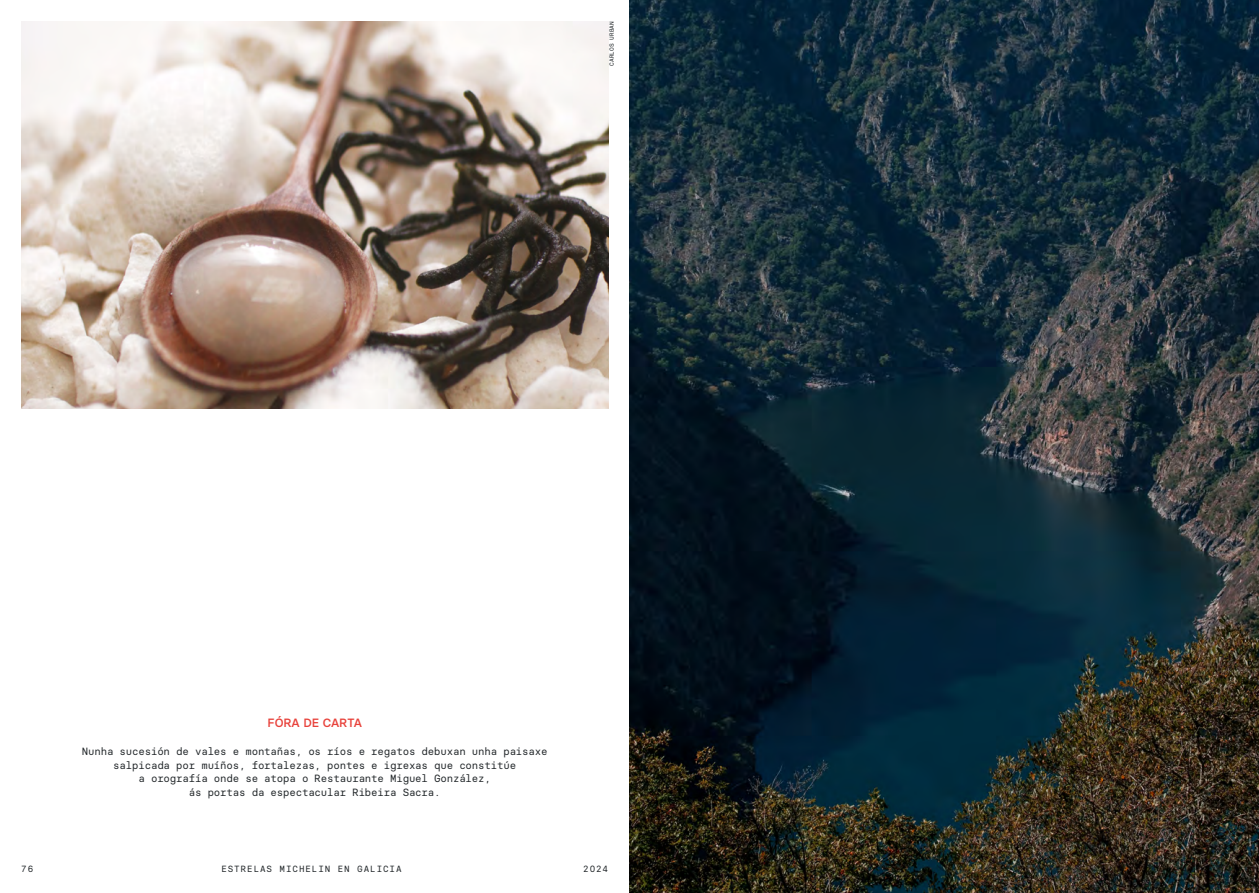
<style>
.page{position:relative;width:1259px;height:893px;background:#fff}
.page>*{position:absolute;margin:0;border:0;box-sizing:border-box;transform-origin:0 0}
.t1{font:500 12px "Basier Circle";color:#e8423b}
.t2{font:10.5px/13.5px "Basier Circle Mono";letter-spacing:-.02em;color:#1f2427;text-align:center}
.t3{font:9px "Basier Circle Mono";letter-spacing:.1em;color:#1f2427}
.t4{font:6px "Basier Circle Mono";color:#1f2427}
</style>
<div class="page">
<img style="left:21px;top:21px;width:587px;height:388px">
<img style="left:629px;top:0;width:630px;height:893px">
<p class="t4" style="left:608px;top:66px;width:46px;rotate:-90deg">CARLOS URBAN</p>
<p class="t1" style="left:267px;top:715px;width:96px">FÓRA DE CARTA</p>
<p class="t2" style="left:82px;top:745px;width:467px">Nunha sucesión de vales e montañas, os ríos e regatos debuxan unha paisaxe salpicada por muíños, fortalezas, pontes e igrexas que constitúe<br>a orografía onde se atopa o Restaurante Miguel González,<br>ás portas da espectacular Ribeira Sacra.</p>
<p class="t3" style="left:21px;top:863px;width:14px">76</p>
<p class="t3" style="left:221px;top:863px;width:182px">ESTRELAS MICHELIN EN GALICIA</p>
<p class="t3" style="left:583px;top:863px;width:26px">2024</p>
</div>
